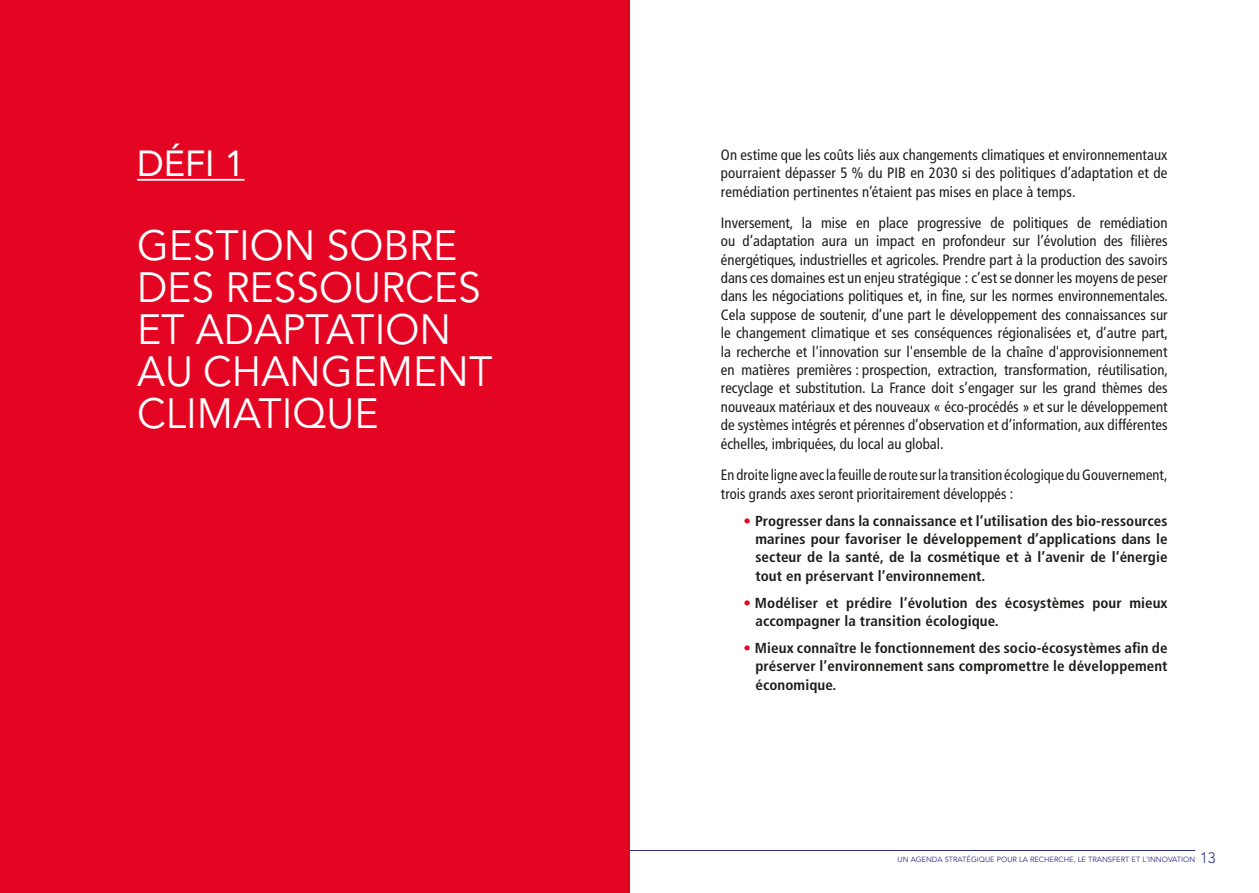
<style>
.page{position:relative;width:1259px;height:893px;background:#fff}
.page>*{position:absolute;margin:0;border:0;box-sizing:border-box;transform-origin:0 0}
.t1{font:42px/42px "Avenir";color:#fff}
.t2{font:36px "Avenir";color:#fff}
.t3{font:condensed 15px/18.5px "Frutiger";letter-spacing:.005em;color:#1d1d1b;text-align:justify}
.t4{font:condensed 15px/18.8px "Frutiger";letter-spacing:.005em;color:#1d1d1b;scale:.96 1}
.t5{font:700 condensed 14.55px/18.5px "Frutiger";letter-spacing:.005em;color:#1d1d1b;text-align:justify}
.t6{font:7.5px "Avenir";color:#2d2e84}
.s1{color:#e40522}
.s2{font-weight:300;font-size:15px}
</style>
<div class="page">
<hr style="left:64px;top:850px;width:1131px;height:1px;background:#2d2e84">
<div style="left:0;top:0;width:629px;height:893px;background:#e40522"></div>
<hr style="left:137px;top:179px;width:107px;height:2px;background:#fff">
<h2 class="t2" style="left:137px;top:143px;width:109px">défi 1</h2>
<h1 class="t1" style="left:137px;top:226px;width:357px">GESTION SOBRE<br>DES RESSOU RCES<br>ET ADAPTATION<br>AU CHANGEMENT<br>CLIMATIQU E</h1>
<p class="t3" style="left:721px;top:146px;width:448px">On estime que les coûts liés aux changements climatiques et environnementaux pourraient dépasser 5 % du PIB en 2030 si des politiques d’adaptation et de remédiation pertinentes n’étaient pas mises en place à temps.</p>
<p class="t3" style="left:721px;top:214px;width:449px">Inversement, la mise en place progressive de politiques de remédiation ou d’adaptation aura un impact en profondeur sur l’évolution des filières énergétiques, industrielles et agricoles. Prendre part à la production des savoirs dans ces domaines est un enjeu stratégique : c’est se donner les moyens de peser dans les négociations politiques et, in fine, sur les normes environnementales.<br>Cela suppose de soutenir, d’une part le développement des connaissances sur le changement climatique et ses conséquences régionalisées et, d’autre part, la recherche et l'innovation sur l'ensemble de la chaîne d'approvisionnement en matières premières : prospection, extraction, transformation, réutilisation, recyclage et substitution. La France doit s’engager sur les grand thèmes des nouveaux matériaux et des nouveaux « éco-procédés » et sur le développement de systèmes intégrés et pérennes d’observation et d’information, aux différentes échelles, imbriquées, du local au global.</p>
<p class="t4" style="left:721px;top:465px;width:467px">En droite ligne avec la feuille de route sur la transition écologique du Gouvernement, trois grands axes seront prioritairement développés :</p>
<p class="t5" style="left:755px;top:511px;width:413px;text-indent:-12px"><span class="s1">•</span> Progresser dans la connaissance et l’utilisation des bio-ressources marines pour favoriser le développement d’applications dans le secteur de la santé, de la cosmétique et à l’avenir de l’énergie tout en préservant l’environnement.</p>
<p class="t5" style="left:755px;top:593px;width:413px;text-indent:-12px"><span class="s1">•</span> Modéliser et prédire l’évolution des écosystèmes pour mieux accompagner la transition écologique.</p>
<p class="t5" style="left:755px;top:639px;width:413px;text-indent:-12px"><span class="s1">•</span> Mieux connaître le fonctionnement des socio-écosystèmes afin de préserver l’environnement sans compromettre le développement économique.</p>
<p class="t6" style="left:897px;top:855px;width:320px">UN AGENDA STRATÉGIQU E POU R LA RECHERCHE, LE TRANSFERT ET L'INNOVATION <span class="s2">13</span></p>
</div>
